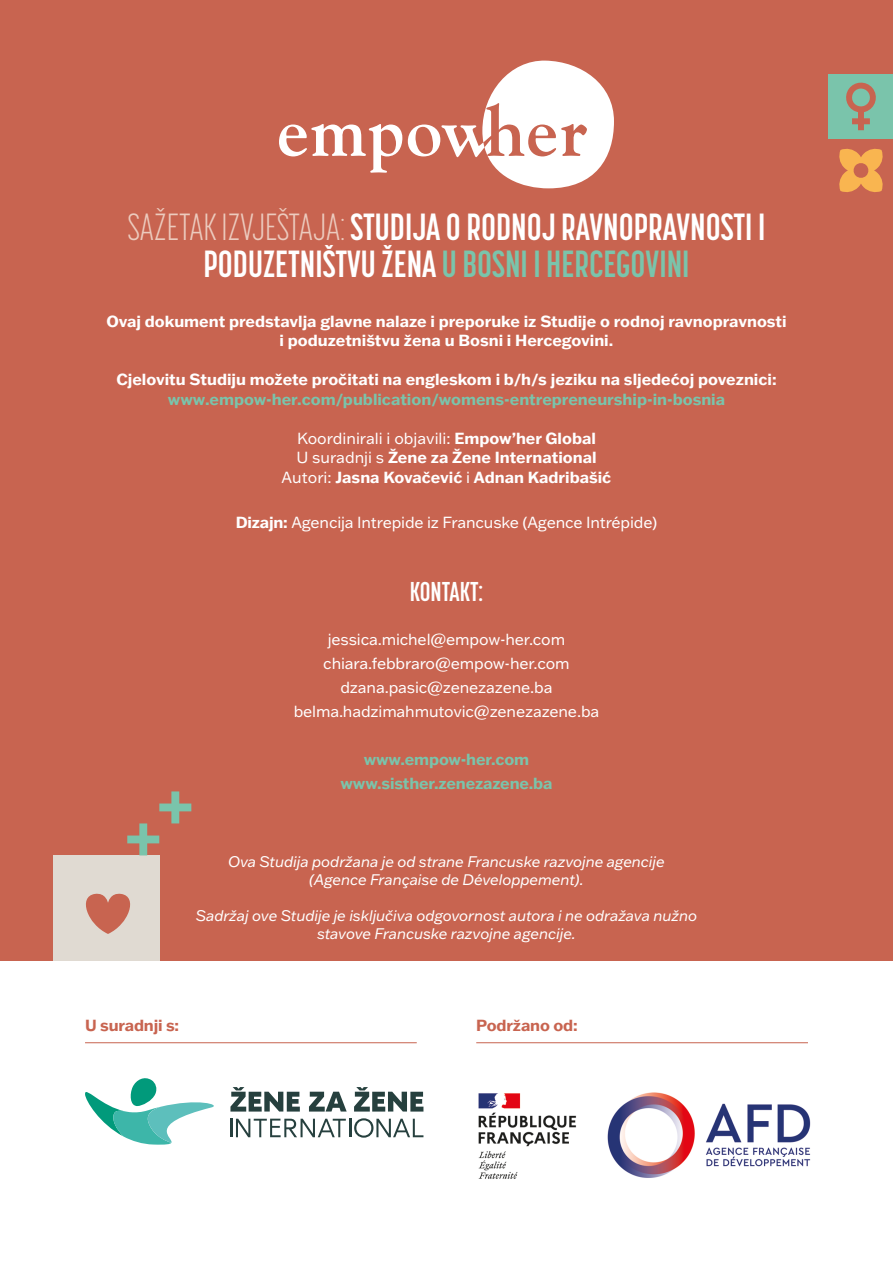
<style>
.page{position:relative;width:893px;height:1263px;background:#c86450}
.page>*{position:absolute;margin:0;border:0;box-sizing:border-box;transform-origin:0 0}
.t1{font:700 37.5px/37.5px "Korolev Compressed";color:#fff;text-align:center}
.t2{font:700 27px "Korolev Compressed";color:#fff}
.t3{font:700 15.75px/19.5px "Franklin Gothic ATF";color:#fff;text-align:center}
.t4{font:15.75px/24px "Franklin Gothic ATF";letter-spacing:-.01em;color:#fff;text-align:center}
.t5{font:700 15.75px/24px "Franklin Gothic ATF";color:#7ac4ab;text-align:center}
.t6{font:700 15.75px "Franklin Gothic ATF";letter-spacing:-.01em;color:#c86450}
.t7{font:italic 15px/18px "Franklin Gothic ATF";letter-spacing:-.01em;color:#fff;text-align:center}
.s1{font-weight:300;color:#eccbbe}
.s2{color:#7ac4ab}
.s3{font-weight:400}
.s4{font-weight:700}
</style>
<div class="page">
<svg style="left:279px;top:124px;width:123px;height:49px"></svg>
<svg style="left:408px;top:60px;width:206px;height:128px"></svg>
<div style="left:53px;top:855px;width:106px;height:107px;background:#e0dad2"></div>
<svg style="left:86px;top:893px;width:45px;height:41px"></svg>
<svg style="left:839px;top:148px;width:44px;height:44px"></svg>
<div style="left:829px;top:74px;width:64px;height:64px;background:#7ac4ab"></div>
<svg style="left:846px;top:82px;width:30px;height:48px"></svg>
<svg style="left:127px;top:791px;width:64px;height:64px"></svg>
<div style="left:0;top:962px;width:893px;height:301px;background:#fff"></div>
<hr style="left:85px;top:1042px;width:332px;height:1px;background:#c86450">
<hr style="left:476px;top:1042px;width:332px;height:1px;background:#c86450">
<img style="left:478px;top:1092px;width:333px;height:87px">
<hr style="left:230px;top:1119px;width:3px;height:18px;background:#26403e">
<svg style="left:236px;top:1118px;width:187px;height:20px"></svg>
<svg style="left:230px;top:1087px;width:70px;height:24px"></svg>
<svg style="left:309px;top:1092px;width:38px;height:19px"></svg>
<svg style="left:354px;top:1087px;width:69px;height:24px"></svg>
<svg style="left:85px;top:1078px;width:129px;height:67px"></svg>
<h1 class="t1" style="left:128px;top:207px;width:639px"><span class="s1">SAŽETAK IZVJEŠTAJA:</span>STUDIJA O RODNOJ RAVNOPRAVNOSTI I<br>PODUZETNIŠTVU ŽENA <span class="s2">U BOSNI I HERCEGOVINI</span></h1>
<p class="t3" style="left:106px;top:311px;width:682px">Ovaj dokument predstavlja glavne nalaze i preporuke iz Studije o rodnoj ravnopravnosti i poduzetništvu žena u Bosni i Hercegovini.</p>
<p class="t3" style="left:116px;top:369px;width:662px">Cjelovitu Studiju možete pročitati na engleskom i b/h/s jeziku na sljedećoj poveznici:</p>
<p class="t5" style="left:168px;top:386px;width:559px">www.empow-her.com/publication/womens-entrepreneurship-in-bosnia</p>
<p class="t3" style="left:282px;top:428px;width:331px"><span class="s3">Koordinirali i objavili:</span> Empow’her Global<br><span class="s3">U suradnji s</span> Žene za Žene International<br><span class="s3">Autori:</span> Jasna Kovačević <span class="s3">i</span> Adnan Kadribašić</p>
<p class="t4" style="left:236px;top:509px;width:423px"><span class="s4">Dizajn:</span> Agencija Intrepide iz Francuske (Agence Intrépide)</p>
<h2 class="t2" style="left:410px;top:576px;width:75px">KONTAKT:</h2>
<p class="t4" style="left:294px;top:626px;width:307px">jessica.michel@empow-her.com chiara.febbraro@empow-her.com dzana.pasic@zenezazene.ba belma.hadzimahmutovic@zenezazene.ba</p>
<p class="t5" style="left:340px;top:746px;width:213px">www.empow-her.com www.sisther.zenezazene.ba</p>
<p class="t7" style="left:228px;top:852px;width:438px">Ova Studija podržana je od strane Francuske razvojne agencije (Agence Française de Développement).</p>
<p class="t7" style="left:196px;top:906px;width:503px">Sadržaj ove Studije je isključiva odgovornost autora i ne odražava nužno stavove Francuske razvojne agencije.</p>
<p class="t6" style="left:85px;top:1014px;width:96px">U suradnji s:</p>
<p class="t6" style="left:476px;top:1014px;width:103px">Podržano od:</p>
</div>
